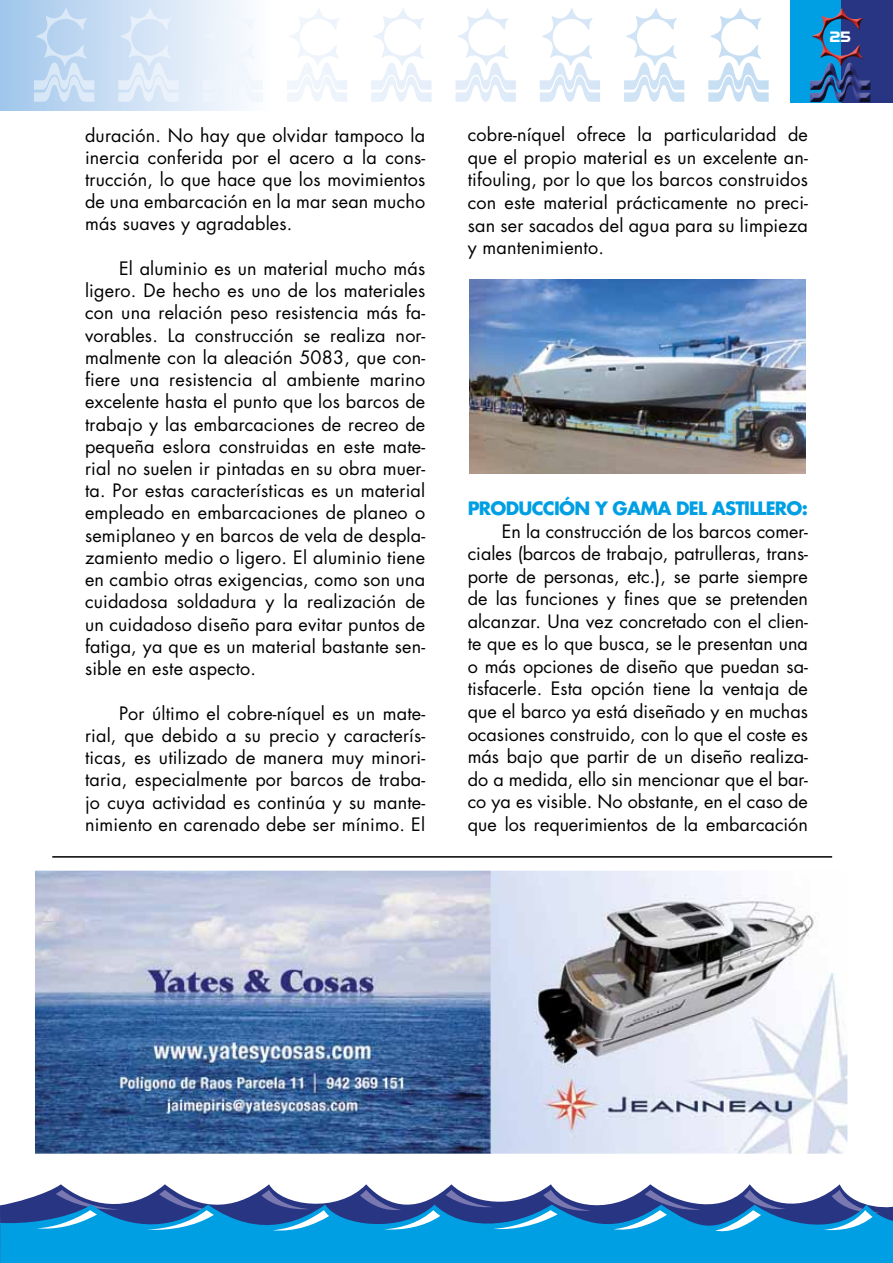
<style>
.page{position:relative;width:893px;height:1263px;background:#fff}
.page>*{position:absolute;margin:0;border:0;box-sizing:border-box;transform-origin:0 0}
.t1{font:18px/22.2px "Futura";letter-spacing:.01em;color:#000;text-align:justify}
.t2{font:700 18px "Futura";letter-spacing:-.04em;color:#009fe3}
.t3{font:700 13.5px "Highland Gothic FLF";color:#fff}
</style>
<div class="page">
<div style="left:791px;top:0;width:102px;height:102px;background:#009fe4"></div>
<div style="left:841px;top:0;width:52px;height:102px;background:#283583"></div>
<svg style="left:7px;top:1184px;width:836px;height:20px"></svg>
<div style="left:0;top:1204px;width:893px;height:59px;background:#009fe3"></div>
<svg style="left:37px;top:1190px;width:843px;height:43px"></svg>
<div style="left:810px;top:8px;width:61px;height:94px;background:#000;opacity:.75"></div>
<svg style="left:0;top:0;width:432px;height:111px"></svg>
<svg style="left:708px;top:8px;width:61px;height:94px"></svg>
<svg style="left:34px;top:8px;width:60px;height:94px;background:#c2d9f2"></svg>
<svg style="left:371px;top:8px;width:60px;height:94px"></svg>
<svg style="left:624px;top:8px;width:60px;height:94px"></svg>
<svg style="left:287px;top:8px;width:60px;height:94px"></svg>
<svg style="left:540px;top:8px;width:60px;height:94px"></svg>
<svg style="left:203px;top:8px;width:60px;height:94px"></svg>
<svg style="left:455px;top:8px;width:61px;height:94px"></svg>
<svg style="left:118px;top:8px;width:61px;height:94px;background:#dbe8f7"></svg>
<img style="left:36px;top:872px;width:810px;height:281px">
<div style="left:32px;top:868px;width:818px;height:289px;border:3px solid #fff"></div>
<img style="left:470px;top:279px;width:336px;height:194px">
<hr style="left:52px;top:856px;width:780px;height:2px;background:#000">
<p class="t1" style="left:85px;top:124px;width:342px">duración. No hay que olvidar tampoco la inercia conferida por el acero a la cons&shy;trucción, lo que hace que los movimientos de una embarcación en la mar sean mucho más suaves y agradables.</p>
<p class="t1" style="left:85px;top:257px;width:342px;text-indent:34px">El aluminio es un material mucho más ligero. De hecho es uno de los materiales con una relación peso resistencia más fa&shy;vorables. La construcción se realiza nor&shy;malmente con la aleación 5083, que con&shy;fiere una resistencia al ambiente marino excelente hasta el punto que los barcos de trabajo y las embarcaciones de recreo de pequeña eslora construidas en este mate&shy;rial no suelen ir pintadas en su obra muer&shy;ta. Por estas características es un material empleado en embarcaciones de planeo o semiplaneo y en barcos de vela de despla&shy;zamiento medio o ligero. El aluminio tiene en cambio otras exigencias, como son una cuidadosa soldadura y la realización de un cuidadoso diseño para evitar puntos de fatiga, ya que es un material bastante sen&shy;sible en este aspecto.</p>
<p class="t1" style="left:85px;top:702px;width:342px;text-indent:34px">Por último el cobre-níquel es un mate&shy;rial, que debido a su precio y caracterís&shy;ticas, es utilizado de manera muy minori&shy;taria, especialmente por barcos de traba&shy;jo cuya actividad es continúa y su mante&shy;nimiento en carenado debe ser mínimo. El</p>
<p class="t3" style="left:830px;top:27px;width:22px">25</p>
<p class="t1" style="left:468px;top:124px;width:342px">cobre-níquel ofrece la particularidad de que el propio material es un excelente an&shy;tifouling, por lo que los barcos construidos con este material prácticamente no preci&shy;san ser sacados del agua para su limpieza y mantenimiento.</p>
<p class="t2" style="left:468px;top:496px;width:342px">PRODUCCIÓN Y GAMA DEL ASTILLERO:</p>
<p class="t1" style="left:468px;top:520px;width:342px;text-indent:34px">En la construcción de los barcos comer&shy;ciales (barcos de trabajo, patrulleras, trans&shy;porte de personas, etc.), se parte siempre de las funciones y fines que se pretenden alcanzar. Una vez concretado con el clien&shy;te que es lo que busca, se le presentan una o más opciones de diseño que puedan sa&shy;tisfacerle. Esta opción tiene la ventaja de que el barco ya está diseñado y en muchas ocasiones construido, con lo que el coste es más bajo que partir de un diseño realiza&shy;do a medida, ello sin mencionar que el bar&shy;co ya es visible. No obstante, en el caso de que los requerimientos de la embarcación</p>
</div>
